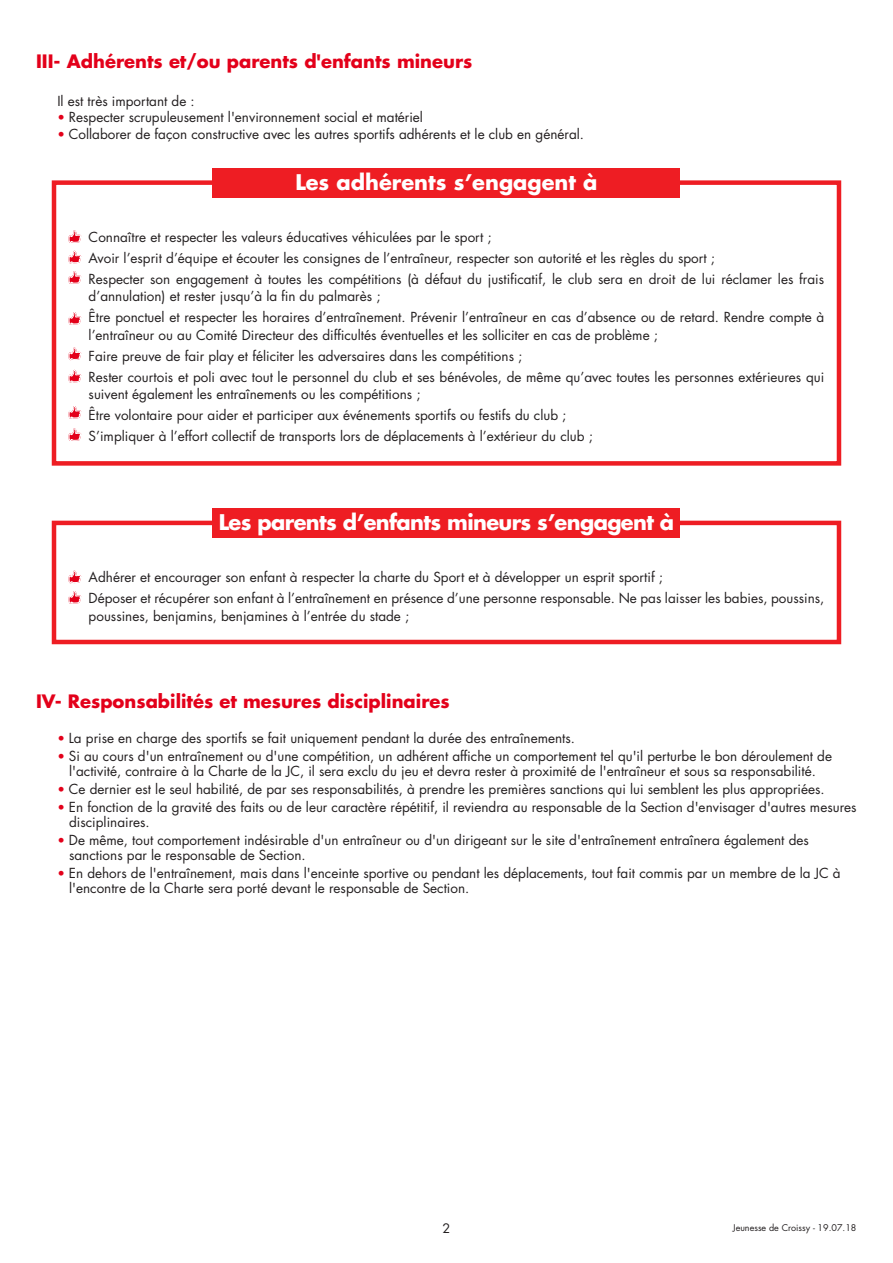
<style>
.page{position:relative;width:893px;height:1263px;background:#fff}
.page>*{position:absolute;margin:0;border:0;box-sizing:border-box;transform-origin:0 0}
.t1{font:700 21px "Futura";letter-spacing:-.03em;color:#fff}
.t2{font:700 21px "Futura";color:#fff}
.t3{font:700 18px "Futura";color:#e3001a}
.t4{font:13.5px/17.2px "Futura";color:#231f20}
.t5{font:12.75px "Futura";color:#231f20}
.t6{font:9px "Futura";color:#231f20}
.s1{font-size:12.75px;color:#e3001a}
</style>
<div class="page">
<svg style="left:68px;top:230px;width:13px;height:13px"></svg>
<svg style="left:68px;top:571px;width:13px;height:13px"></svg>
<svg style="left:68px;top:251px;width:13px;height:13px"></svg>
<svg style="left:68px;top:591px;width:13px;height:13px"></svg>
<svg style="left:68px;top:271px;width:13px;height:13px"></svg>
<svg style="left:68px;top:312px;width:13px;height:13px"></svg>
<svg style="left:68px;top:348px;width:13px;height:13px"></svg>
<svg style="left:68px;top:370px;width:13px;height:13px"></svg>
<svg style="left:68px;top:406px;width:13px;height:13px"></svg>
<svg style="left:68px;top:428px;width:13px;height:13px"></svg>
<div style="left:52px;top:180px;width:789px;height:286px;border:4px solid #ee1d23"></div>
<div style="left:52px;top:521px;width:789px;height:123px;border:4px solid #ee1d23"></div>
<div style="left:213px;top:168px;width:467px;height:29px;background:#ee1d23"></div>
<div style="left:213px;top:508px;width:467px;height:30px;background:#ee1d23"></div>
<p class="t3" style="left:36px;top:49px;width:438px">III- Adhérents et/ou parents d'enfants mineurs</p>
<p class="t4" style="left:57px;top:92px;width:139px">Il est très important de :</p>
<p class="t4" style="left:57px;top:109px;width:367px"><span class="s1">•</span> Respecter scrupuleusement l'environnement social et matériel</p>
<p class="t4" style="left:57px;top:125px;width:528px"><span class="s1">•</span> Collaborer de façon constructive avec les autres sportifs adhérents et le club en général.</p>
<p class="t2" style="left:295px;top:167px;width:304px">Les adhérents s’engagent à</p>
<p class="t4" style="left:89px;top:228px;width:404px">Connaître et respecter les valeurs éducatives véhiculées par le sport ;</p>
<p class="t4" style="left:89px;top:249px;width:628px">Avoir l’esprit d’équipe et écouter les consignes de l’entraîneur, respecter son autorité et les règles du sport ;</p>
<p class="t4" style="left:89px;top:270px;width:737px">Respecter son engagement à toutes les compétitions (à défaut du justificatif, le club sera en droit de lui réclamer les frais d’annulation) et rester jusqu’à la fin du palmarès ;</p>
<p class="t4" style="left:89px;top:309px;width:737px">Être ponctuel et respecter les horaires d’entraînement. Prévenir l’entraîneur en cas d’absence ou de retard. Rendre compte à l’entraîneur ou au Comité Directeur des difficultés éventuelles et les solliciter en cas de problème ;</p>
<p class="t4" style="left:89px;top:347px;width:435px">Faire preuve de fair play et féliciter les adversaires dans les compétitions ;</p>
<p class="t4" style="left:89px;top:368px;width:737px">Rester courtois et poli avec tout le personnel du club et ses bénévoles, de même qu’avec toutes les personnes extérieures qui suivent également les entraînements ou les compétitions ;</p>
<p class="t4" style="left:89px;top:406px;width:479px">Être volontaire pour aider et participer aux événements sportifs ou festifs du club ;</p>
<p class="t4" style="left:89px;top:427px;width:506px">S’impliquer à l’effort collectif de transports lors de déplacements à l’extérieur du club ;</p>
<p class="t1" style="left:219px;top:508px;width:457px">Les parents d’enfants mineurs s’engagent à</p>
<p class="t4" style="left:89px;top:569px;width:576px">Adhérer et encourager son enfant à respecter la charte du Sport et à développer un esprit sportif ;</p>
<p class="t4" style="left:89px;top:590px;width:737px">Déposer et récupérer son enfant à l’entraînement en présence d’une personne responsable. Ne pas laisser les babies, poussins, poussines, benjamins, benjamines à l’entrée du stade ;</p>
<p class="t3" style="left:36px;top:689px;width:415px">IV- Responsabilités et mesures disciplinaires</p>
<p class="t4" style="left:57px;top:729px;width:519px"><span class="s1">•</span> La prise en charge des sportifs se fait uniquement pendant la durée des entraînements.</p>
<p class="t4" style="left:57px;top:748px;width:776px;line-height:15px;text-align:center"><span class="s1">•</span> Si au cours d'un entraînement ou d'une compétition, un adhérent affiche un comportement tel qu'il perturbe le bon déroulement de l'activité, contraire à la Charte de la JC, il sera exclu du jeu et devra rester à proximité de l'entraîneur et sous sa responsabilité.</p>
<p class="t4" style="left:57px;top:780px;width:769px"><span class="s1">•</span> Ce dernier est le seul habilité, de par ses responsabilités, à prendre les premières sanctions qui lui semblent les plus appropriées.</p>
<p class="t4" style="left:69px;top:799px;width:789px;line-height:15px;text-indent:-12px"><span class="s1">•</span> En fonction de la gravité des faits ou de leur caractère répétitif, il reviendra au responsable de la Section d'envisager d'autres mesures disciplinaires.</p>
<p class="t4" style="left:69px;top:832px;width:741px;line-height:15px;text-indent:-12px"><span class="s1">•</span> De même, tout comportement indésirable d'un entraîneur ou d'un dirigeant sur le site d'entraînement entraînera également des sanctions par le responsable de Section.</p>
<p class="t4" style="left:69px;top:865px;width:773px;line-height:15px;text-indent:-12px"><span class="s1">•</span> En dehors de l'entraînement, mais dans l'enceinte sportive ou pendant les déplacements, tout fait commis par un membre de la JC à l'encontre de la Charte sera porté devant le responsable de Section.</p>
<p class="t5" style="left:443px;top:1219px;width:9px">2</p>
<p class="t6" style="left:733px;top:1221px;width:125px">Jeunesse de Croissy - 19.07.18</p>
</div>
